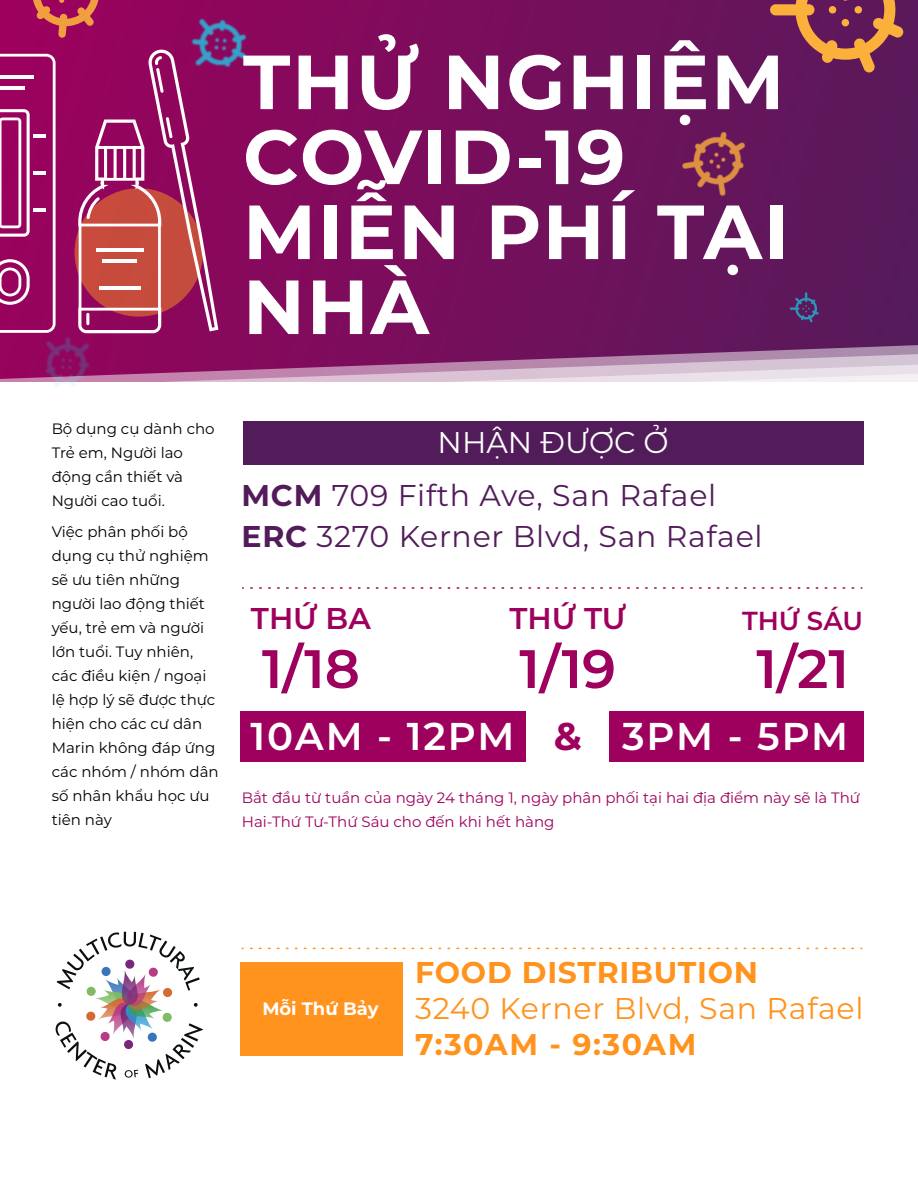
<style>
.page{position:relative;width:918px;height:1188px;background:#fff}
.page>*{position:absolute;margin:0;border:0;box-sizing:border-box;transform-origin:0 0}
.t1{font:700 76.5px/75px "Montserrat";letter-spacing:.025em;color:#fff}
.t2{font:600 54px "Montserrat";color:#9e005d}
.t3{font:600 38.7px "Montserrat";letter-spacing:.05em;color:#fff}
.t4{font:30px "Montserrat";letter-spacing:.025em;color:#521c5a}
.t5{font:30px "Montserrat";letter-spacing:.025em;color:#ff931e}
.t6{font:700 30px "Montserrat";letter-spacing:.025em;color:#ff931e}
.t7{font:700 30px "Montserrat";letter-spacing:.05em;color:#ff931e}
.t8{font:600 30px "Montserrat";color:#9e005d}
.t9{font:30px "Montserrat";color:#fff}
.t10{font:600 26.1px "Montserrat";color:#9e005d}
.t11{font:700 18px "Montserrat";color:#fff}
.t12{font:15px/24px "Montserrat";color:#000}
.t13{font:15px/24px "Montserrat";color:#9e005d}
.s1{font-weight:700}
.s2{font-weight:700;color:#9e005d}
</style>
<div class="page">
<div style="left:0;top:0;width:918px;height:382px;background:linear-gradient(to right,#9b015d,#561b5a)"></div>
<svg style="left:770px;top:0;width:133px;height:73px;background:#8c4351"></svg>
<div style="left:0;top:283px;width:143px;height:62px;background:#93045d"></div>
<div style="left:628px;top:78px;width:170px;height:172px;background:#66155b"></div>
<svg style="left:790px;top:292px;width:29px;height:30px"></svg>
<img style="left:138px;top:0;width:161px;height:120px">
<svg style="left:21px;top:0;width:81px;height:38px;background:#b12c54"></svg>
<svg style="left:0;top:54px;width:56px;height:279px;background:#ab327c"></svg>
<svg style="left:78px;top:48px;width:140px;height:285px;background:#ad3b6a"></svg>
<svg style="left:0;top:345px;width:918px;height:9px;background:#7f1e66"></svg>
<svg style="left:0;top:354px;width:918px;height:11px;background:#9c4984"></svg>
<svg style="left:0;top:365px;width:918px;height:9px;background:#bd82ab"></svg>
<svg style="left:0;top:374px;width:918px;height:85px"></svg>
<div style="left:241px;top:962px;width:162px;height:93px;background:#ff931e"></div>
<div style="left:243px;top:421px;width:620px;height:43px;background:#521c5a"></div>
<div style="left:241px;top:711px;width:285px;height:51px;background:#9e005d"></div>
<div style="left:609px;top:711px;width:255px;height:51px;background:#9e005d"></div>
<svg style="left:251px;top:587px;width:611px;height:2px"></svg>
<svg style="left:251px;top:948px;width:611px;height:1px"></svg>
<svg style="left:55px;top:932px;width:148px;height:148px"></svg>
<h1 class="t1" style="left:243px;top:41px;width:548px">THỬ NGHIỆM<br>COVID-19<br>MIỄN PHÍ TẠI<br>NHÀ</h1>
<p class="t12" style="left:52px;top:416px;width:164px">Bộ dụng cụ dành cho<br>Trẻ em, Người lao động cần thiết và<br>Người cao tuổi.</p>
<p class="t12" style="left:52px;top:520px;width:169px">Việc phân phối bộ dụng cụ thử nghiệm sẽ ưu tiên những người lao động thiết yếu, trẻ em và người lớn tuổi. Tuy nhiên, các điều kiện / ngoại lệ hợp lý sẽ được thực hiện cho các cư dân<br>Marin không đáp ứng các nhóm / nhóm dân số nhân khẩu học ưu tiên này</p>
<h3 class="t9" style="left:438px;top:422px;width:233px">NHẬN ĐƯỢC Ở</h3>
<h3 class="t4" style="left:242px;top:474px;width:476px"><span class="s1">MCM</span> 709 Fifth Ave, San Rafael</h3>
<h3 class="t4" style="left:242px;top:516px;width:523px"><span class="s1">ERC</span> 3270 Kerner Blvd, San Rafael</h3>
<h3 class="t8" style="left:251px;top:597px;width:121px">THỨ BA</h3>
<h2 class="t2" style="left:262px;top:631px;width:100px">1/18</h2>
<h3 class="t8" style="left:510px;top:597px;width:118px">THỨ TƯ</h3>
<h2 class="t2" style="left:519px;top:631px;width:98px">1/19</h2>
<h3 class="t10" style="left:742px;top:602px;width:122px">THỨ SÁU</h3>
<h2 class="t2" style="left:756px;top:631px;width:94px">1/21</h2>
<h3 class="t3" style="left:251px;top:709px;width:599px">10AM - 12PM <span class="s2">&amp;</span> 3PM - 5PM</h3>
<p class="t13" style="left:242px;top:785px;width:620px">Bắt đầu từ tuần của ngày 24 tháng 1, ngày phân phối tại hai địa điểm này sẽ là Thứ<br>Hai-Thứ Tư-Thứ Sáu cho đến khi hết hàng</p>
<p class="t11" style="left:262px;top:996px;width:118px">Mỗi Thứ Bảy</p>
<h3 class="t6" style="left:415px;top:951px;width:344px">FOOD DISTRIBUTION</h3>
<h3 class="t5" style="left:415px;top:988px;width:450px">3240 Kerner Blvd, San Rafael</h3>
<h3 class="t7" style="left:415px;top:1023px;width:283px">7:30AM - 9:30AM</h3>
</div>
